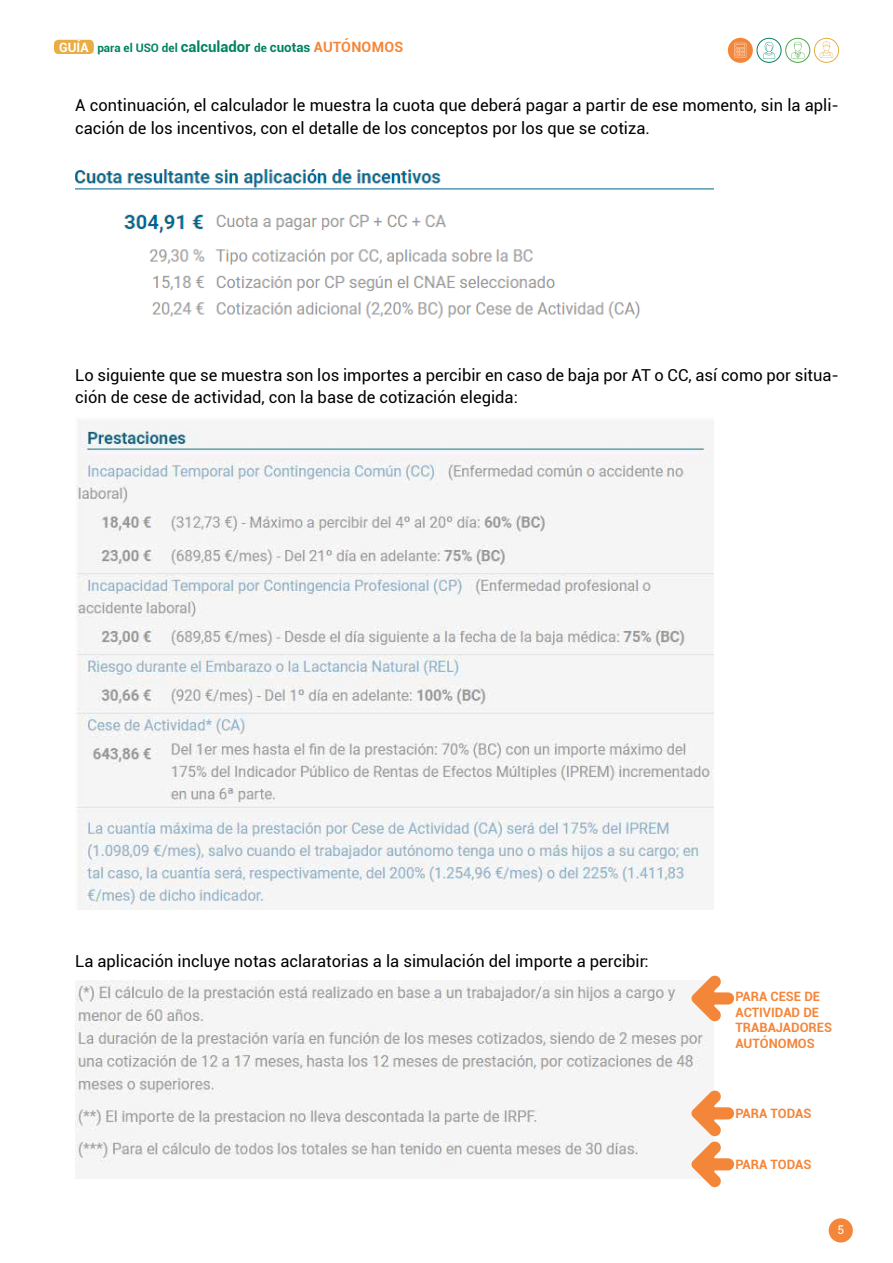
<style>
.page{position:relative;width:893px;height:1263px;background:#fff}
.page>*{position:absolute;margin:0;border:0;box-sizing:border-box;transform-origin:0 0}
.t1{font:16.5px/22.5px "Roboto";color:#000}
.t2{font:700 12.9px/15.5px "Roboto";color:#f4863a}
.t3{font:12px "Roboto";color:#fff}
.t4{font:700 11.7px "Roboto";color:#008360}
.s1{font-size:12.9px;color:#fff}
.s2{font-size:14.85px}
.s3{font-size:13.35px}
.s4{font-size:14.25px;color:#f4863a}
</style>
<div class="page">
<div style="left:829px;top:1218px;width:24px;height:24px;background:#f4863a;border-radius:50%"></div>
<div style="left:54px;top:40px;width:40px;height:14px;background:#e9ad43;border-radius:4px"></div>
<div style="left:814px;top:38px;width:25px;height:25px;border:1px solid #e9ad43;border-radius:50%"></div>
<svg style="left:820px;top:41px;width:13px;height:17px"></svg>
<div style="left:785px;top:38px;width:25px;height:25px;border:1px solid #47a945;border-radius:50%"></div>
<svg style="left:791px;top:42px;width:14px;height:16px"></svg>
<div style="left:757px;top:38px;width:25px;height:25px;border:1px solid #008360;border-radius:50%"></div>
<svg style="left:763px;top:42px;width:12px;height:17px"></svg>
<div style="left:728px;top:38px;width:25px;height:25px;background:#f4863a;border-radius:50%"></div>
<svg style="left:734px;top:43px;width:12px;height:15px"></svg>
<img style="left:75px;top:169px;width:638px;height:150px">
<img style="left:75px;top:420px;width:638px;height:489px">
<img style="left:75px;top:980px;width:632px;height:184px">
<svg style="left:691px;top:1090px;width:43px;height:98px"></svg>
<svg style="left:691px;top:975px;width:43px;height:47px"></svg>
<p class="t4" style="left:59px;top:39px;width:346px"><span class="s1">GUÍA</span> para el USO del <span class="s2">calculador</span> de <span class="s3">cuotas</span> <span class="s4">AUTÓNOMOS</span></p>
<p class="t1" style="left:75px;top:94px;width:765px">A continuación, el calculador le muestra la cuota que deberá pagar a partir de ese momento, sin la apli&shy;cación de los incentivos, con el detalle de los conceptos por los que se cotiza.</p>
<p class="t1" style="left:75px;top:363px;width:765px">Lo siguiente que se muestra son los importes a percibir en caso de baja por AT o CC, así como por situa&shy;ción de cese de actividad, con la base de cotización elegida:</p>
<p class="t1" style="left:75px;top:949px;width:575px">La aplicación incluye notas aclaratorias a la simulación del importe a percibir:</p>
<p class="t2" style="left:735px;top:988px;width:98px">PARA CESE DE<br>ACTIVIDAD DE<br>TRABAJADORES<br>AUTÓNOMOS</p>
<p class="t2" style="left:735px;top:1105px;width:77px">PARA TODAS</p>
<p class="t2" style="left:735px;top:1156px;width:77px">PARA TODAS</p>
<p class="t3" style="left:837px;top:1221px;width:8px">5</p>
</div>
